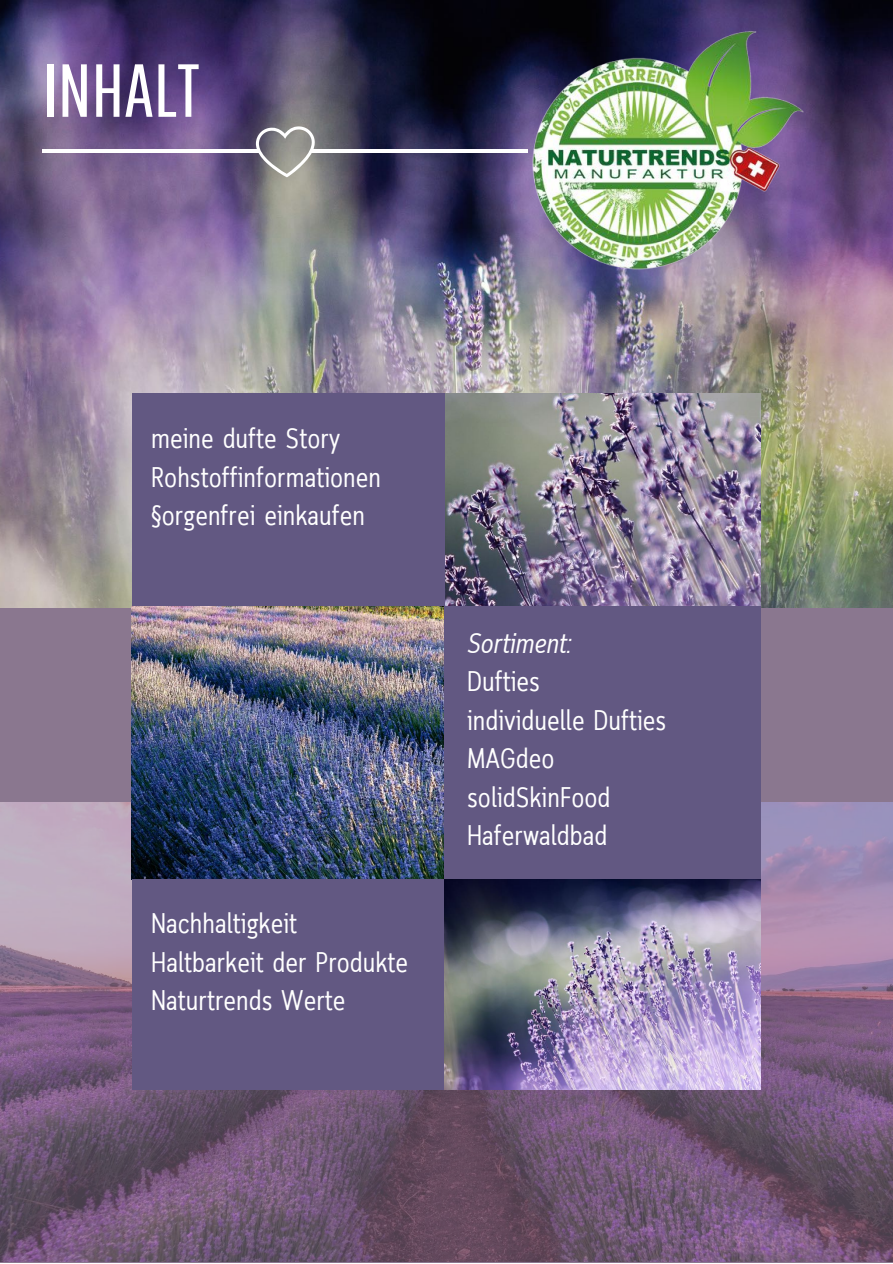
<style>
.page{position:relative;width:893px;height:1264px;background:#fff}
.page>*{position:absolute;margin:0;border:0;box-sizing:border-box;transform-origin:0 0}
.t1{font:75px "Pathway Gothic One";color:#fff}
.t2{font:28.35px "Cloud Cond";color:#fff}
.t3{font:italic 28.35px "Cloud Cond";color:#fff}
</style>
<div class="page">
<div style="left:0;top:0;width:892px;height:1262px;background:#8a778f"></div>
<img style="left:0;top:802px;width:892px;height:459px">
<img style="left:0;top:0;width:892px;height:607px">
<svg style="left:256px;top:126px;width:59px;height:51px;background:#9b9a99"></svg>
<hr style="left:42px;top:149px;width:217px;height:3px;background:#fff">
<hr style="left:312px;top:149px;width:216px;height:3px;background:#fff">
<img style="left:528px;top:30px;width:275px;height:244px">
<img style="left:445px;top:393px;width:315px;height:213px">
<div style="left:132px;top:393px;width:312px;height:213px;background:#625882"></div>
<img style="left:132px;top:606px;width:312px;height:273px">
<div style="left:445px;top:606px;width:315px;height:273px;background:#625882"></div>
<div style="left:132px;top:879px;width:312px;height:210px;background:#625882"></div>
<img style="left:445px;top:879px;width:315px;height:210px">
<p class="t1" style="left:42px;top:45px;width:159px">INHALT</p>
<p class="t2" style="left:151px;top:427px;width:191px">meine dufte Story</p>
<p class="t2" style="left:151px;top:466px;width:231px">Rohstoffinformationen</p>
<p class="t2" style="left:151px;top:504px;width:215px">§orgenfrei einkaufen</p>
<p class="t2" style="left:151px;top:912px;width:147px">Nachhaltigkeit</p>
<p class="t2" style="left:151px;top:951px;width:258px">Haltbarkeit der Produkte</p>
<p class="t2" style="left:151px;top:989px;width:196px">Naturtrends Werte</p>
<p class="t3" style="left:467px;top:632px;width:105px">Sortiment:</p>
<p class="t2" style="left:467px;top:670px;width:74px">Dufties</p>
<p class="t2" style="left:467px;top:709px;width:201px">individuelle Dufties</p>
<p class="t2" style="left:467px;top:747px;width:89px">MAGdeo</p>
<p class="t2" style="left:467px;top:786px;width:145px">solidSkinFood</p>
<p class="t2" style="left:467px;top:824px;width:142px">Haferwaldbad</p>
</div>
